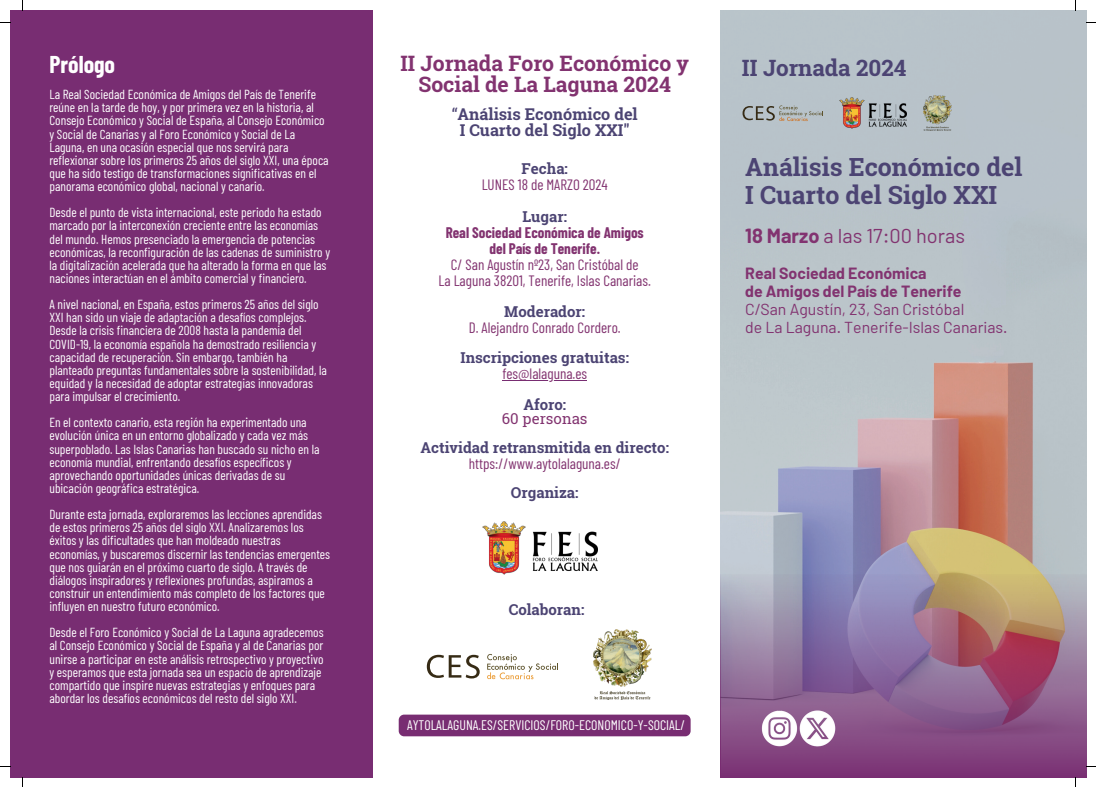
<style>
.page{position:relative;width:1096px;height:787px;background:#fff}
.page>*{position:absolute;margin:0;border:0;box-sizing:border-box;transform-origin:0 0}
.t1{font:700 25px/28.1px "Roboto Slab";color:#4c4473}
.t2{font:700 23.75px "Barlow Condensed";color:#fff}
.t3{font:700 22.5px "Roboto Slab";color:#4c4473}
.t4{font:700 21.25px/20.6px "Roboto Slab";color:#823370;text-align:center}
.t5{font:20px "Barlow";color:#823370}
.t6{font:700 16.25px/16px "Roboto Slab";color:#4c4473;text-align:center}
.t7{font:15.88px/17.8px "Barlow";color:#823370}
.t8{font:700 15.88px/17.8px "Barlow";color:#823370}
.t9{font:15px/16px "Barlow Condensed";color:#823370;text-align:center}
.t10{font:700 15px "Roboto Slab";color:#4c4473}
.t11{font:700 15px/16px "Barlow Condensed";color:#823370;text-align:center}
.t12{font:15px "Roboto Slab";color:#823370}
.t13{font:13.88px "Barlow Condensed";color:#fff}
.t14{font:13.12px/13.1px "Barlow Condensed";color:#fff}
.s1{font-weight:400}
.s2{font-weight:700}
</style>
<div class="page">
<img style="left:720px;top:10px;width:366px;height:564px">
<svg style="left:720px;top:574px;width:366px;height:203px;background:#92698d"></svg>
<img style="left:761px;top:711px;width:36px;height:35px">
<img style="left:799px;top:711px;width:36px;height:35px">
<svg style="left:427px;top:655px;width:52px;height:23px"></svg>
<svg style="left:487px;top:654px;width:71px;height:25px"></svg>
<hr style="left:502px;top:380px;width:85px;height:1px;background:#782d72">
<div style="left:10px;top:10px;width:362px;height:767px;background:#782d72"></div>
<img style="left:482px;top:522px;width:115px;height:52px">
<img style="left:593px;top:629px;width:58px;height:71px">
<img style="left:839px;top:98px;width:67px;height:31px">
<img style="left:923px;top:96px;width:28px;height:35px">
<svg style="left:742px;top:105px;width:81px;height:16px"></svg>
<div style="left:398px;top:715px;width:292px;height:21px;background:#782d72;border-radius:5px"></div>
<h2 class="t2" style="left:49px;top:47px;width:67px">Prólogo</h2>
<p class="t14" style="left:49px;top:87px;width:281px">La Real Sociedad Económica de Amigos del País de Tenerife reúne en la tarde de hoy, y por primera vez en la historia, al Consejo Económico y Social de España, al Consejo Económico y Social de Canarias y al Foro Económico y Social de La Laguna, en una ocasión especial que nos servirá para reflexionar sobre los primeros 25 años del siglo XXI, una época que ha sido testigo de transformaciones significativas en el panorama económico global, nacional y canario.</p>
<p class="t14" style="left:49px;top:205px;width:282px">Desde el punto de vista internacional, este periodo ha estado marcado por la interconexión creciente entre las economías del mundo. Hemos presenciado la emergencia de potencias económicas, la reconfiguración de las cadenas de suministro y la digitalización acelerada que ha alterado la forma en que las naciones interactúan en el ámbito comercial y financiero.</p>
<p class="t14" style="left:49px;top:297px;width:279px">A nivel nacional, en España, estos primeros 25 años del siglo XXI han sido un viaje de adaptación a desafíos complejos.<br>Desde la crisis financiera de 2008 hasta la pandemia del COVID-19, la economía española ha demostrado resiliencia y capacidad de recuperación. Sin embargo, también ha planteado preguntas fundamentales sobre la sostenibilidad, la equidad y la necesidad de adoptar estrategias innovadoras para impulsar el crecimiento.</p>
<p class="t14" style="left:49px;top:415px;width:271px">En el contexto canario, esta región ha experimentado una evolución única en un entorno globalizado y cada vez más superpoblado. Las Islas Canarias han buscado su nicho en la economía mundial, enfrentando desafíos específicos y aprovechando oportunidades únicas derivadas de su ubicación geográfica estratégica.</p>
<p class="t14" style="left:49px;top:507px;width:282px">Durante esta jornada, exploraremos las lecciones aprendidas de estos primeros 25 años del siglo XXI. Analizaremos los éxitos y las dificultades que han moldeado nuestras economías, y buscaremos discernir las tendencias emergentes que nos guiarán en el próximo cuarto de siglo. A través de diálogos inspiradores y reflexiones profundas, aspiramos a construir un entendimiento más completo de los factores que influyen en nuestro futuro económico.</p>
<p class="t14" style="left:49px;top:625px;width:276px">Desde el Foro Económico y Social de La Laguna agradecemos al Consejo Económico y Social de España y al de Canarias por unirse a participar en este análisis retrospectivo y proyectivo y esperamos que esta jornada sea un espacio de aprendizaje compartido que inspire nuevas estrategias y enfoques para abordar los desafíos económicos del resto del siglo XXI.</p>
<h3 class="t4" style="left:400px;top:53px;width:290px">II Jornada Foro Económico y<br>Social de La Laguna 2024</h3>
<p class="t6" style="left:451px;top:106px;width:188px"><span class="s1">“</span>Análisis Económico del<br>I Cuarto del Siglo XXI"</p>
<p class="t10" style="left:521px;top:158px;width:48px">Fecha:</p>
<p class="t9" style="left:481px;top:175px;width:128px">LUNES 18 de MARZO 2024</p>
<p class="t10" style="left:522px;top:206px;width:46px">Lugar:</p>
<p class="t11" style="left:445px;top:224px;width:200px">Real Sociedad Económica de Amigos del País de Tenerife.</p>
<p class="t9" style="left:438px;top:255px;width:214px">C/ San Agustín nº23, San Cristóbal de<br>La Laguna 38201, Tenerife, Islas Canarias.</p>
<p class="t10" style="left:504px;top:302px;width:82px">Moderador:</p>
<p class="t9" style="left:468px;top:319px;width:153px">D. Alejandro Conrado Cordero.</p>
<p class="t10" style="left:460px;top:348px;width:170px">Inscripciones gratuitas:</p>
<p class="t9" style="left:502px;top:365px;width:86px">fes@lalaguna.es</p>
<p class="t10" style="left:523px;top:395px;width:44px">Aforo:</p>
<p class="t12" style="left:502px;top:409px;width:87px">60 personas</p>
<p class="t10" style="left:420px;top:438px;width:250px">Actividad retransmitida en directo:</p>
<p class="t9" style="left:469px;top:455px;width:153px">https://www.aytolalaguna.es/</p>
<p class="t10" style="left:511px;top:483px;width:69px">Organiza:</p>
<p class="t10" style="left:508px;top:599px;width:77px">Colaboran:</p>
<p class="t13" style="left:407px;top:715px;width:279px">AYTOLALAGUNA.ES/SERVICIOS/FORO-ECONOMICO-Y-SOCIAL/</p>
<h3 class="t3" style="left:741px;top:52px;width:166px">II Jornada 2024</h3>
<h1 class="t1" style="left:745px;top:153px;width:279px">Análisis Económico del<br>I Cuarto del Siglo XXI</h1>
<h3 class="t5" style="left:745px;top:224px;width:221px"><span class="s2">18 Marzo</span> a las 17:00 horas</h3>
<p class="t8" style="left:745px;top:265px;width:218px">Real Sociedad Económica<br>de Amigos del País de Tenerife</p>
<p class="t7" style="left:745px;top:300px;width:264px">C/San Agustín, 23, San Cristóbal<br>de La Laguna. Tenerife-Islas Canarias.</p>
</div>
